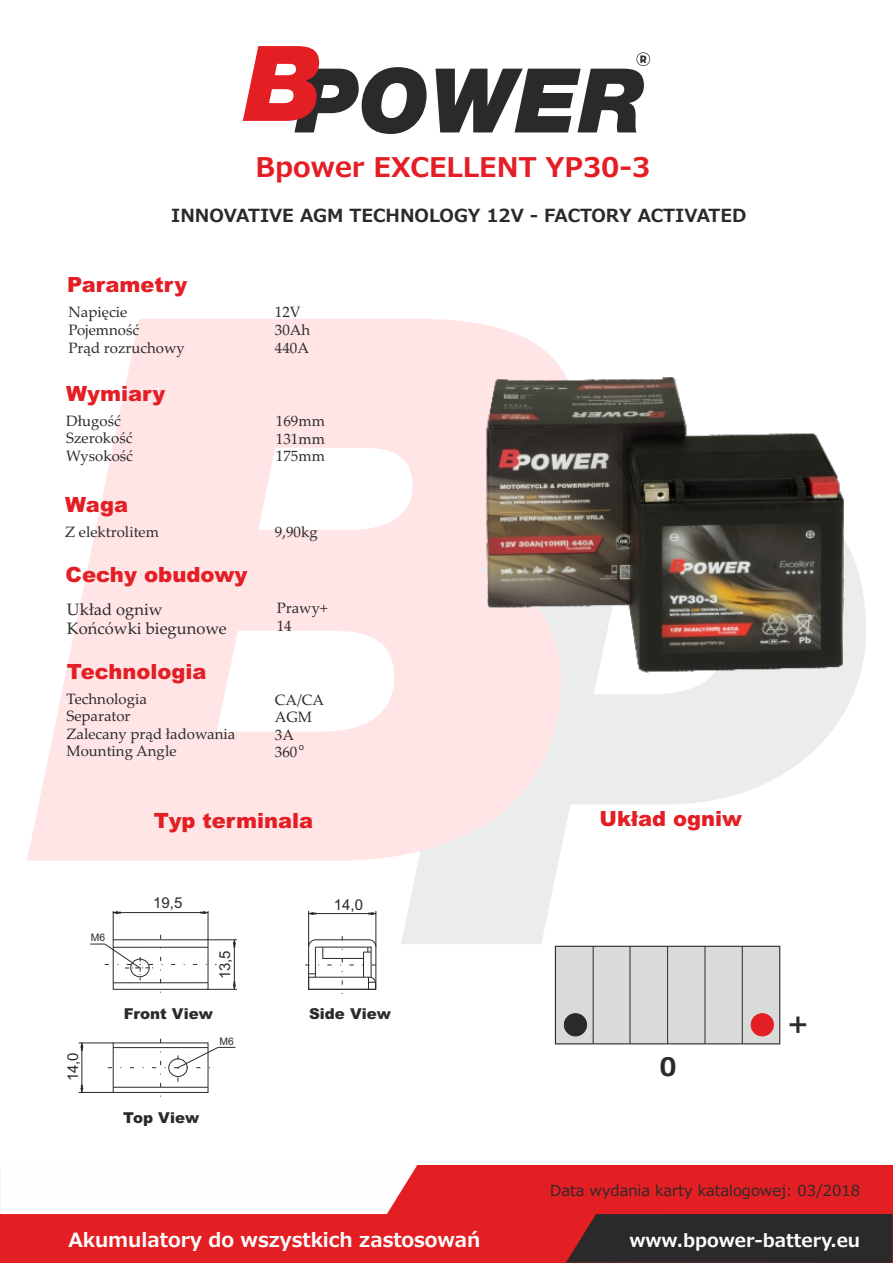
<style>
.page{position:relative;width:893px;height:1263px;background:#fff}
.page>*{position:absolute;margin:0;border:0;box-sizing:border-box;transform-origin:0 0}
.t1{font:700 27px "Meiryo";color:#e31e24}
.t2{font:700 25.35px "Meiryo";color:#2b2a29}
.t3{font:900 21px "Arial";color:#e31e24}
.t4{font:700 19.5px "Meiryo";color:#fefefe}
.t5{font:700 18px "Meiryo";color:#2b2a29}
.t6{font:700 18px "Meiryo";color:#fefefe}
.t7{font:16.5px/19.4px "Palatino Linotype";color:#2b2a29}
.t8{font:15px/17.5px "Palatino Linotype";color:#2b2a29}
.t9{font:15px "Meiryo";color:#2b2a29}
.t10{font:900 15px "Arial";color:#2b2a29}
.t11{font:15px "Arial";color:#2b2a29}
.t12{font:10.35px "Arial";color:#2b2a29}
.t13{font:8.85px "Meiryo";color:#2b2a29}
</style>
<div class="page">
<svg style="left:401px;top:740px;width:423px;height:204px"></svg>
<svg style="left:27px;top:319px;width:552px;height:542px;fill:#ffe5e5"></svg>
<svg style="left:436px;top:52px;width:214px;height:80px"></svg>
<svg style="left:243px;top:46px;width:184px;height:88px"></svg>
<div style="left:0;top:1165px;width:892px;height:97px;background:#e31f24"></div>
<svg style="left:566px;top:1214px;width:326px;height:49px;background:#342828"></svg>
<div style="left:0;top:1165px;width:418px;height:49px;background:#fefefe"></div>
<svg style="left:554px;top:945px;width:227px;height:100px;background:#d2d3d3"></svg>
<hr style="left:593px;top:946px;width:1px;height:98px;background:#2b2a29">
<hr style="left:630px;top:946px;width:1px;height:98px;background:#2b2a29">
<hr style="left:667px;top:946px;width:1px;height:98px;background:#2b2a29">
<hr style="left:705px;top:946px;width:1px;height:98px;background:#2b2a29">
<hr style="left:742px;top:946px;width:1px;height:98px;background:#2b2a29">
<div style="left:564px;top:1013px;width:23px;height:23px;background:#2b2a29;border:1px solid #2b2a29;border-radius:50%"></div>
<div style="left:751px;top:1013px;width:23px;height:23px;background:#e31e24;border:1px solid #e31e24;border-radius:50%"></div>
<svg style="left:305px;top:936px;width:72px;height:58px"></svg>
<svg style="left:90px;top:911px;width:147px;height:82px"></svg>
<hr style="left:376px;top:911px;width:1px;height:36px;background:#2b2a29">
<hr style="left:308px;top:911px;width:1px;height:36px;background:#2b2a29">
<hr style="left:309px;top:913px;width:67px;height:1px;background:#2b2a29">
<svg style="left:368px;top:911px;width:9px;height:4px"></svg>
<svg style="left:307px;top:911px;width:10px;height:4px"></svg>
<svg style="left:108px;top:1039px;width:127px;height:58px"></svg>
<hr style="left:79px;top:1043px;width:34px;height:1px;background:#2b2a29">
<hr style="left:79px;top:1092px;width:34px;height:1px;background:#2b2a29">
<hr style="left:82px;top:1043px;width:1px;height:49px;background:#2b2a29">
<svg style="left:80px;top:1042px;width:4px;height:9px"></svg>
<svg style="left:80px;top:1084px;width:4px;height:10px"></svg>
<img style="left:454px;top:319px;width:412px;height:421px">
<h1 class="t1" style="left:256px;top:153px;width:396px">Bpower EXCELLENT YP30-3</h1>
<p class="t5" style="left:171px;top:206px;width:577px">INNOVATIVE AGM TECHNOLOGY 12V - FACTORY ACTIVATED</p>
<h3 class="t3" style="left:67px;top:277px;width:122px">Parametry</h3>
<p class="t8" style="left:69px;top:305px;width:118px">Napięcie<br>Pojemność<br>Prąd rozruchowy</p>
<p class="t8" style="left:275px;top:305px;width:37px">12V<br>30Ah<br>440A</p>
<h3 class="t3" style="left:66px;top:386px;width:101px">Wymiary</h3>
<p class="t8" style="left:66px;top:414px;width:68px">Długość<br>Szerokość<br>Wysokość</p>
<p class="t8" style="left:276px;top:414px;width:50px;text-align:justify">169mm 131mm 175mm</p>
<h3 class="t3" style="left:65px;top:496px;width:64px">Waga</h3>
<p class="t8" style="left:65px;top:524px;width:95px">Z elektrolitem</p>
<h3 class="t3" style="left:66px;top:566px;width:183px">Cechy obudowy</h3>
<p class="t7" style="left:67px;top:601px;width:161px">Układ ogniw<br>Końcówki biegunowe</p>
<h3 class="t3" style="left:67px;top:664px;width:141px">Technologia</h3>
<p class="t8" style="left:67px;top:691px;width:170px">Technologia<br>Separator<br>Zalecany prąd ładowania<br>Mounting Angle</p>
<p class="t8" style="left:275px;top:525px;width:44px">9,90kg</p>
<p class="t8" style="left:277px;top:601px;width:52px;line-height:18px">Prawy+<br>14</p>
<p class="t8" style="left:275px;top:692px;width:51px">CA/CA<br>AGM<br>3A<br>360</p>
<p class="t13" style="left:299px;top:742px;width:7px">o</p>
<h3 class="t3" style="left:154px;top:813px;width:161px">Typ terminala</h3>
<h3 class="t3" style="left:599px;top:811px;width:144px">Układ ogniw</h3>
<p class="t12" style="left:91px;top:934px;width:16px">M6</p>
<p class="t11" style="left:67px;top:1081px;width:31px;rotate:-90deg">14,0</p>
<p class="t11" style="left:153px;top:897px;width:31px">19,5</p>
<p class="t11" style="left:334px;top:899px;width:31px">14,0</p>
<p class="t11" style="left:219px;top:979px;width:31px;rotate:-90deg">13,5</p>
<p class="t10" style="left:124px;top:1008px;width:91px">Front View</p>
<p class="t10" style="left:309px;top:1008px;width:83px">Side View</p>
<p class="t12" style="left:219px;top:1037px;width:16px">M6</p>
<p class="t10" style="left:123px;top:1112px;width:77px">Top View</p>
<h2 class="t2" style="left:659px;top:1053px;width:19px">0</h2>
<h2 class="t2" style="left:788px;top:1011px;width:23px">+</h2>
<p class="t9" style="left:550px;top:1183px;width:312px">Data wydania karty katalogowej: 03/2018</p>
<h3 class="t4" style="left:69px;top:1230px;width:413px">Akumulatory do wszystkich zastosowań</h3>
<p class="t6" style="left:629px;top:1231px;width:232px">www.bpower-battery.eu</p>
</div>
